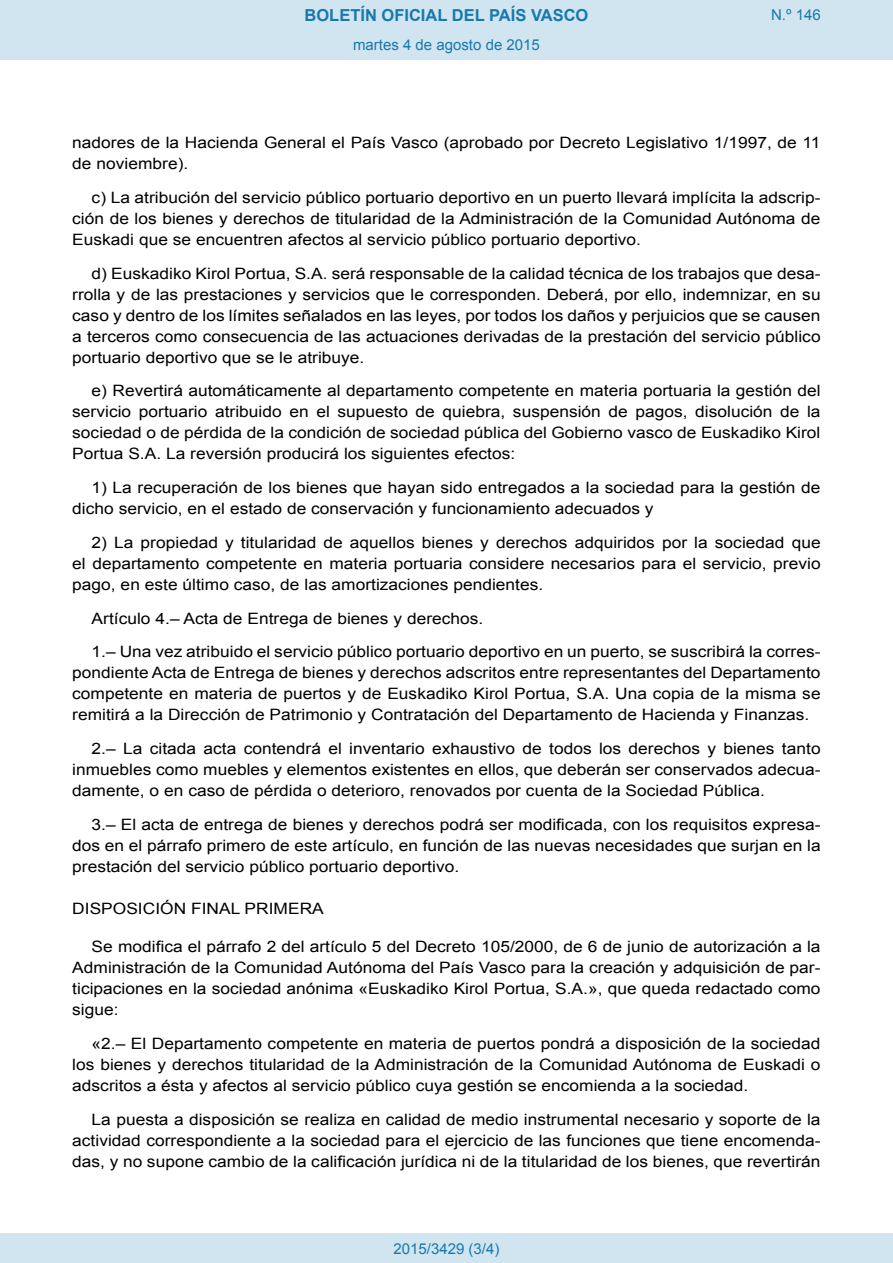
<style>
.page{position:relative;width:893px;height:1263px;background:#fff}
.page>*{position:absolute;margin:0;border:0;box-sizing:border-box;transform-origin:0 0}
.t1{font:700 16.5px "Arial";color:#1879ad}
.BOPVDetalle{font:15.6px/21px "Arial";color:#000;text-align:justify;scale:1.11 1}
.BOPVDisposicion{font:15.6px "Arial";color:#000;scale:1.11 1}
.Paginacion_Centro{font:15px "Arial";color:#1879ad}
</style>
<div class="page">
<div style="left:0;top:0;width:893px;height:60px;background:#d0e5f0"></div>
<div style="left:0;top:1233px;width:893px;height:30px;background:#d0e5f0"></div>
<p class="t1" style="left:305px;top:4px;width:285px">BOLETÍN OFICIAL DEL PAÍS VASCO</p>
<p class="Paginacion_Centro" style="left:353px;top:35px;width:188px">martes 4 de agosto de 2015</p>
<p class="Paginacion_Centro" style="left:771px;top:5px;width:51px">N.º 146</p>
<p class="BOPVDetalle" style="left:72px;top:132px;width:676px">nadores de la Hacienda General el País Vasco (aprobado por Decreto Legislativo 1/1997, de 11 de noviembre).</p>
<p class="BOPVDetalle" style="left:72px;top:187px;width:676px;text-indent:19px">c) La atribución del servicio público portuario deportivo en un puerto llevará implícita la adscrip&shy;ción de los bienes y derechos de titularidad de la Administración de la Comunidad Autónoma de Euskadi que se encuentren afectos al servicio público portuario deportivo.</p>
<p class="BOPVDetalle" style="left:72px;top:263px;width:676px;text-indent:19px">d) Euskadiko Kirol Portua, S.A. será responsable de la calidad técnica de los trabajos que desa&shy;rrolla y de las prestaciones y servicios que le corresponden. Deberá, por ello, indemnizar, en su caso y dentro de los límites señalados en las leyes, por todos los daños y perjuicios que se causen a terceros como consecuencia de las actuaciones derivadas de la prestación del servicio público portuario deportivo que se le atribuye.</p>
<p class="BOPVDetalle" style="left:72px;top:381px;width:676px;text-indent:19px">e) Revertirá automáticamente al departamento competente en materia portuaria la gestión del servicio portuario atribuido en el supuesto de quiebra, suspensión de pagos, disolución de la sociedad o de pérdida de la condición de sociedad pública del Gobierno vasco de Euskadiko Kirol Portua S.A. La reversión producirá los siguientes efectos:</p>
<p class="BOPVDetalle" style="left:72px;top:477px;width:675px;text-indent:19px">1) La recuperación de los bienes que hayan sido entregados a la sociedad para la gestión de dicho servicio, en el estado de conservación y funcionamiento adecuados y</p>
<p class="BOPVDetalle" style="left:72px;top:532px;width:676px;text-indent:19px">2) La propiedad y titularidad de aquellos bienes y derechos adquiridos por la sociedad que el departamento competente en materia portuaria considere necesarios para el servicio, previo pago, en este último caso, de las amortizaciones pendientes.</p>
<p class="BOPVDetalle" style="left:92px;top:608px;width:354px">Artículo 4.– Acta de Entrega de bienes y derechos.</p>
<p class="BOPVDetalle" style="left:72px;top:642px;width:676px;text-indent:19px">1.– Una vez atribuido el servicio público portuario deportivo en un puerto, se suscribirá la corres&shy;pondiente Acta de Entrega de bienes y derechos adscritos entre representantes del Departamento competente en materia de puertos y de Euskadiko Kirol Portua, S.A. Una copia de la misma se remitirá a la Dirección de Patrimonio y Contratación del Departamento de Hacienda y Finanzas.</p>
<p class="BOPVDetalle" style="left:72px;top:738px;width:676px;text-indent:19px">2.– La citada acta contendrá el inventario exhaustivo de todos los derechos y bienes tanto inmuebles como muebles y elementos existentes en ellos, que deberán ser conservados adecua&shy;damente, o en caso de pérdida o deterioro, renovados por cuenta de la Sociedad Pública.</p>
<p class="BOPVDetalle" style="left:72px;top:814px;width:676px;text-indent:19px">3.– El acta de entrega de bienes y derechos podrá ser modificada, con los requisitos expresa&shy;dos en el párrafo primero de este artículo, en función de las nuevas necesidades que surjan en la prestación del servicio público portuario deportivo.</p>
<p class="BOPVDisposicion" style="left:72px;top:898px;width:228px">DISPOSICIÓN FINAL PRIMERA</p>
<p class="BOPVDetalle" style="left:72px;top:936px;width:676px;text-indent:19px">Se modifica el párrafo 2 del artículo 5 del Decreto 105/2000, de 6 de junio de autorización a la Administración de la Comunidad Autónoma del País Vasco para la creación y adquisición de par&shy;ticipaciones en la sociedad anónima «Euskadiko Kirol Portua, S.A.», que queda redactado como sigue:</p>
<p class="BOPVDetalle" style="left:72px;top:1033px;width:676px;text-indent:19px">«2.– El Departamento competente en materia de puertos pondrá a disposición de la sociedad los bienes y derechos titularidad de la Administración de la Comunidad Autónoma de Euskadi o adscritos a ésta y afectos al servicio público cuya gestión se encomienda a la sociedad.</p>
<p class="BOPVDetalle" style="left:72px;top:1109px;width:676px;text-indent:19px">La puesta a disposición se realiza en calidad de medio instrumental necesario y soporte de la actividad correspondiente a la sociedad para el ejercicio de las funciones que tiene encomenda&shy;das, y no supone cambio de la calificación jurídica ni de la titularidad de los bienes, que revertirán</p>
<p class="Paginacion_Centro" style="left:393px;top:1238px;width:107px">2015/3429 (3/4)</p>
</div>
